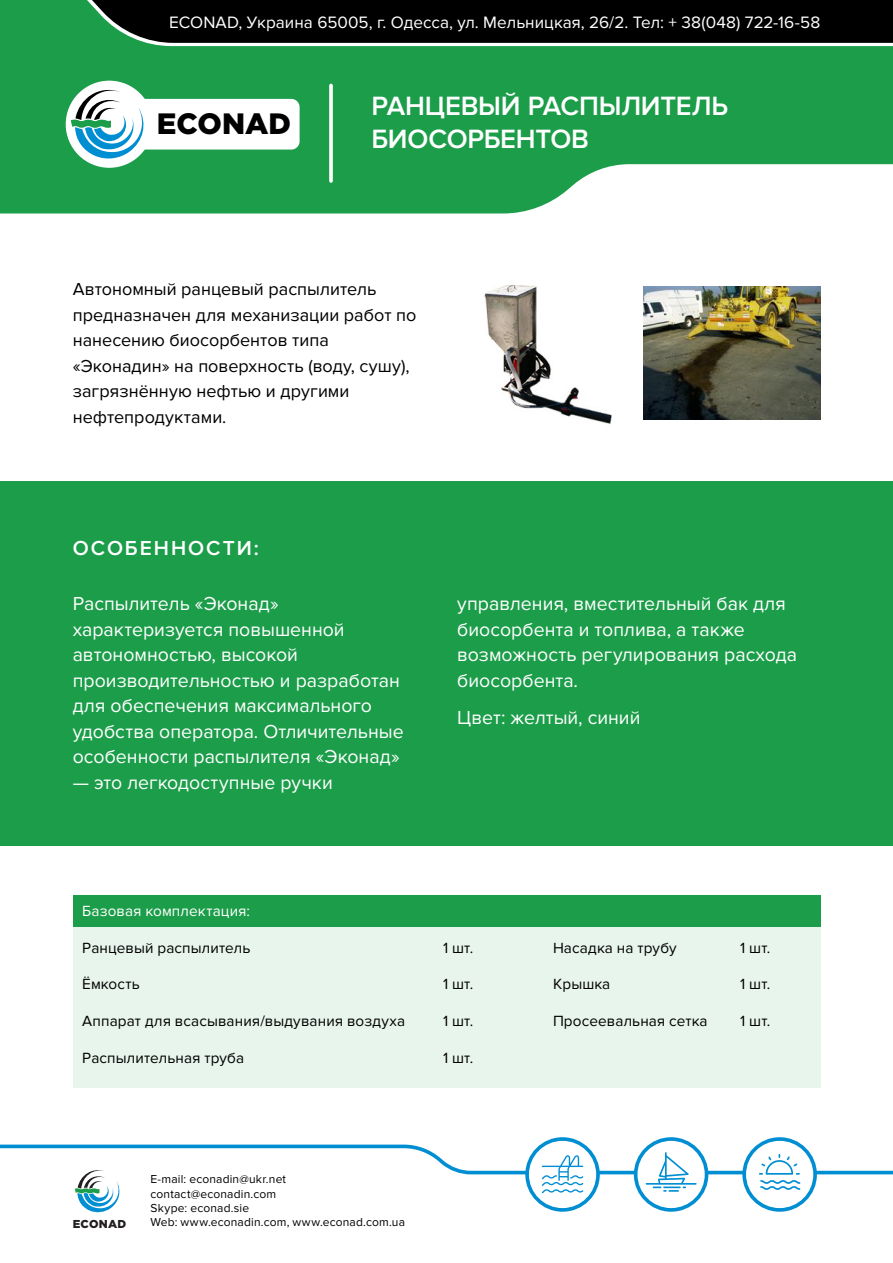
<style>
.page{position:relative;width:893px;height:1263px;background:#fff}
.page>*{position:absolute;margin:0;border:0;box-sizing:border-box;transform-origin:0 0}
.t1{font:900 29.4px "Gotham Pro";color:#000}
.t2{font:600 27.45px/33px "Proxima Nova";letter-spacing:-.01em;color:#fff}
.t3{font:600 21px "Proxima Nova";letter-spacing:.095em;color:#fff}
.t4{font:19.5px/25.5px "Proxima Nova";color:#fff}
.t5{font:18px/25.5px "Proxima Nova";color:#000}
.t6{font:17.1px "Proxima Nova";letter-spacing:.005em;color:#fff}
.t7{font:15.3px "Proxima Nova";letter-spacing:.01em;color:#000}
.t8{font:15.3px "Proxima Nova";letter-spacing:.01em;color:#fff}
.t9{font:12px/14.4px "Proxima Nova";letter-spacing:.015em;color:#000}
.t10{font:900 11.55px "Gotham Pro";letter-spacing:.025em;color:#231f20}
</style>
<div class="page">
<div style="left:0;top:481px;width:893px;height:365px;background:#1b9d49"></div>
<svg style="left:0;top:0;width:893px;height:213px;background:#2e894e"></svg>
<svg style="left:329px;top:85px;width:4px;height:96px"></svg>
<svg style="left:0;top:1144px;width:893px;height:46px"></svg>
<svg style="left:525px;top:1137px;width:75px;height:75px"></svg>
<svg style="left:634px;top:1137px;width:74px;height:75px"></svg>
<svg style="left:742px;top:1137px;width:75px;height:75px"></svg>
<img style="left:484px;top:285px;width:128px;height:139px">
<img style="left:644px;top:287px;width:176px;height:132px">
<div style="left:73px;top:918px;width:747px;height:169px;background:#e8f5ed"></div>
<div style="left:73px;top:895px;width:747px;height:32px;background:#1b9d49"></div>
<svg style="left:75px;top:1167px;width:48px;height:46px"></svg>
<div style="left:66px;top:81px;width:87px;height:87px;background:#fff;border-radius:50%"></div>
<svg style="left:71px;top:85px;width:229px;height:76px"></svg>
<p class="t6" style="left:169px;top:12px;width:653px">ECONAD, Украина 65005, г. Одесса, ул. Мельницкая, 26/2. Тел: + 38(048) 722-16-58</p>
<h1 class="t1" style="left:157px;top:107px;width:136px">ECONAD</h1>
<h2 class="t2" style="left:371px;top:90px;width:358px">РАНЦЕВЫЙ РАСПЫЛИТЕЛЬ<br>БИОСОРБЕНТОВ</h2>
<p class="t5" style="left:73px;top:277px;width:345px">Автономный ранцевый распылитель предназначен для механизации работ по нанесению биосорбентов типа «Эконадин» на поверхность (воду, сушу), загрязнённую нефтью и другими нефтепродуктами.</p>
<p class="t3" style="left:73px;top:536px;width:188px">ОСОБЕННОСТИ:</p>
<p class="t4" style="left:73px;top:591px;width:332px">Распылитель «Эконад» характеризуется повышенной автономностью, высокой производительностью и разработан для обеспечения максимального удобства оператора. Отличительные особенности распылителя «Эконад»</p>
<p class="t4" style="left:73px;top:770px;width:262px">— это легкодоступные ручки</p>
<p class="t4" style="left:457px;top:591px;width:341px">управления, вместительный бак для биосорбента и топлива, а также возможность регулирования расхода биосорбента.</p>
<p class="t4" style="left:457px;top:705px;width:185px">Цвет: желтый, синий</p>
<p class="t8" style="left:82px;top:902px;width:169px">Базовая комплектация:</p>
<p class="t7" style="left:82px;top:939px;width:170px">Ранцевый распылитель</p>
<p class="t7" style="left:82px;top:975px;width:59px">Ёмкость</p>
<p class="t7" style="left:82px;top:1012px;width:324px">Аппарат для всасывания/выдувания воздуха</p>
<p class="t7" style="left:82px;top:1049px;width:164px">Распылительная труба</p>
<p class="t7" style="left:443px;top:939px;width:32px">1 шт.</p>
<p class="t7" style="left:443px;top:975px;width:32px">1 шт.</p>
<p class="t7" style="left:443px;top:1012px;width:32px">1 шт.</p>
<p class="t7" style="left:443px;top:1049px;width:32px">1 шт.</p>
<p class="t9" style="left:150px;top:1172px;width:137px">E-mail: econadin@ukr.net contact@econadin.com<br>Skype: econad.sie</p>
<p class="t10" style="left:73px;top:1217px;width:55px">ECONAD</p>
<p class="t9" style="left:150px;top:1215px;width:256px">Web: www.econadin.com, www.econad.com.ua</p>
<p class="t7" style="left:553px;top:939px;width:125px">Насадка на трубу</p>
<p class="t7" style="left:553px;top:975px;width:59px">Крышка</p>
<p class="t7" style="left:553px;top:1012px;width:156px">Просеевальная сетка</p>
<p class="t7" style="left:740px;top:939px;width:32px">1 шт.</p>
<p class="t7" style="left:740px;top:975px;width:32px">1 шт.</p>
<p class="t7" style="left:740px;top:1012px;width:32px">1 шт.</p>
</div>
